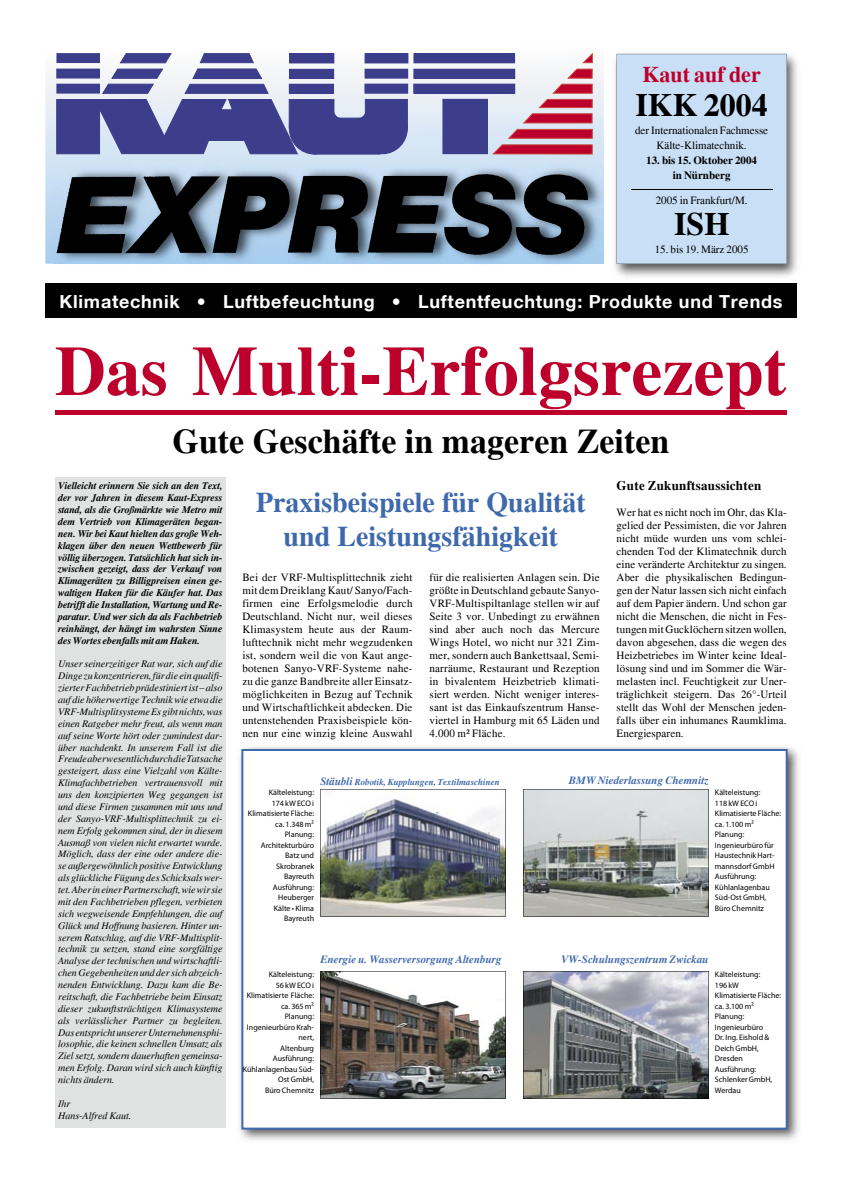
<style>
.page{position:relative;width:842px;height:1191px;background:#fff}
.page>*{position:absolute;margin:0;border:0;box-sizing:border-box;transform-origin:0 0}
.t1{font:700 70px "Times";color:#bd002b}
.t2{font:700 34px "Times";color:#000}
.t3{font:700 32px "Times";color:#000}
.t4{font:700 28px/34px "Times";color:#3e69ac;text-align:center}
.t5{font:700 22px "Times";color:#bd002b}
.t6{font:700 18px "Helvetica Neue";letter-spacing:.04em;color:#fff}
.t7{font:700 13px "Times";letter-spacing:.02em;color:#000}
.t8{font:11px/13px "Times";letter-spacing:.01em;color:#000;text-align:justify}
.t9{font:italic 700 11px "Times";color:#3e69ac}
.t10{font:700 11px/15px "Times";color:#000;text-align:center}
.t11{font:italic 10px/11.9px "Times";color:#000;text-align:justify}
.t12{font:italic 700 10px/11.9px "Times";letter-spacing:-.01em;color:#000;text-align:justify}
.t13{font:italic 700 9px "Times";color:#3e69ac}
.t14{font:8px/10.5px "Myriad Pro";color:#000;text-align:right}
.s1{font-size:11px}
</style>
<div class="page">
<div style="left:45px;top:283px;width:752px;height:34px;background:#000"></div>
<svg style="left:45px;top:52px;width:559px;height:212px"></svg>
<img style="left:54px;top:164px;width:550px;height:100px">
<img style="left:55px;top:174px;width:534px;height:82px">
<div style="left:414px;top:54px;width:101px;height:9px;background:#3c3d8b"></div>
<div style="left:414px;top:69px;width:101px;height:9px;background:#3c3d8b"></div>
<div style="left:414px;top:69px;width:101px;height:10px;border:1px solid #3c3d8b"></div>
<div style="left:414px;top:84px;width:101px;height:9px;background:#3c3d8b"></div>
<div style="left:443px;top:99px;width:44px;height:55px;background:#3c3d8b"></div>
<div style="left:443px;top:99px;width:45px;height:55px;border:1px solid #3c3d8b"></div>
<svg style="left:553px;top:84px;width:39px;height:9px"></svg>
<svg style="left:568px;top:69px;width:24px;height:9px"></svg>
<svg style="left:583px;top:53px;width:10px;height:10px"></svg>
<svg style="left:523px;top:99px;width:69px;height:24px;background:#cc5d74"></svg>
<svg style="left:508px;top:129px;width:85px;height:10px"></svg>
<svg style="left:493px;top:145px;width:99px;height:9px"></svg>
<svg style="left:56px;top:53px;width:352px;height:102px"></svg>
<img style="left:239px;top:746px;width:560px;height:395px">
<svg style="left:241px;top:749px;width:547px;height:380px"></svg>
<img style="left:614px;top:53px;width:183px;height:224px">
<div style="left:617px;top:54px;width:170px;height:210px;background:#c9dff5"></div>
<hr style="left:55px;top:410px;width:732px;height:4px;background:#bd002b">
<div style="left:55px;top:477px;width:170px;height:650px;background:#e0e1e1"></div>
<img style="left:320px;top:789px;width:186px;height:127px">
<svg style="left:523px;top:789px;width:186px;height:127px;background:#abaeab"></svg>
<svg style="left:320px;top:971px;width:186px;height:127px"></svg>
<svg style="left:523px;top:971px;width:186px;height:127px;background:#888b8f"></svg>
<h3 class="t5" style="left:642px;top:61px;width:120px">Kaut auf der</h3>
<h3 class="t3" style="left:635px;top:85px;width:134px">IKK 2004</h3>
<p class="t8" style="left:635px;top:122px;width:135px;line-height:15px;text-align:center">der Internationalen Fachmesse<br>Kälte-Klimatechnik.</p>
<p class="t10" style="left:646px;top:152px;width:112px">13. bis 15. Oktober 2004 in Nürnberg</p>
<p class="t8" style="left:656px;top:193px;width:93px">2005 in Frankfurt/M.</p>
<h3 class="t3" style="left:674px;top:204px;width:57px">ISH</h3>
<p class="t8" style="left:655px;top:242px;width:95px">15. bis 19. März 2005</p>
<h3 class="t6" style="left:60px;top:290px;width:724px">Klimatechnik • Luftbefeuchtung • Luftentfeuchtung: Produkte und Trends</h3>
<h1 class="t1" style="left:55px;top:328px;width:733px">Das Multi-Erfolgsrezept</h1>
<h2 class="t2" style="left:173px;top:420px;width:498px">Gute Geschäfte in mageren Zeiten</h2>
<p class="t12" style="left:58px;top:480px;width:166px">Vielleicht erinnern Sie sich an den Text, der vor Jahren in diesem Kaut-Express stand, als die Großmärkte wie Metro mit dem Vertrieb von Klimageräten began&shy;nen. Wir bei Kaut hielten das große Weh&shy;klagen über den neuen Wettbewerb für völlig überzogen. Tatsächlich hat sich in&shy;zwischen gezeigt, dass der Verkauf von Klimageräten zu Billigpreisen einen ge&shy;waltigen Haken für die Käufer hat. Das betrifft die Installation, Wartung und Re&shy;paratur. Und wer sich da als Fachbetrieb reinhängt, der hängt im wahrsten Sinne des Wortes ebenfalls mit am Haken.</p>
<p class="t11" style="left:58px;top:658px;width:166px">Unser seinerzeitiger Rat war, sich auf die Dinge zu konzentrieren, für die ein qualifi&shy;zierter Fachbetrieb prädestiniert ist – also auf die höherwertige Technik wie etwa die VRF-Multisplitsysteme Es gibt nichts, was einen Ratgeber mehr freut, als wenn man auf seine Worte hört oder zumindest dar&shy;über nachdenkt. In unserem Fall ist die Freude aber wesentlich durch die Tatsache gesteigert, dass eine Vielzahl von Kälte-Klimafachbetrieben vertrauensvoll mit uns den konzipierten Weg gegangen ist und diese Firmen zusammen mit uns und der Sanyo-VRF-Multisplittechnik zu ei&shy;nem Erfolg gekommen sind, der in diesem Ausmaß von vielen nicht erwartet wurde.<br>Möglich, dass der eine oder andere die&shy;se außergewöhnlich positive Entwicklung als glückliche Fügung des Schicksals wer&shy;tet. Aber in einer Partnerschaft, wie wir sie mit den Fachbetrieben pflegen, verbieten sich wegweisende Empfehlungen, die auf Glück und Hoffnung basieren. Hinter un&shy;serem Ratschlag, auf die VRF-Multisplit&shy;technik zu setzen, stand eine sorgfältige Analyse der technischen und wirtschaftli&shy;chen Gegebenheiten und der sich abzeich&shy;nenden Entwicklung. Dazu kam die Be&shy;reitschaft, die Fachbetriebe beim Einsatz dieser zukunftsträchtigen Klimasysteme als verlässlicher Partner zu begleiten.<br>Das entspricht unserer Unternehmensphi&shy;losophie, die keinen schnellen Umsatz als Ziel setzt, sondern dauerhaften gemeinsa&shy;men Erfolg. Daran wird sich auch künftig nichts ändern.</p>
<p class="t11" style="left:58px;top:1097px;width:75px">Ihr<br>Hans-Alfred Kaut.</p>
<p class="t7" style="left:617px;top:477px;width:146px">Gute Zukunftsaussichten</p>
<p class="t8" style="left:617px;top:505px;width:172px">Wer hat es nicht noch im Ohr, das Kla&shy;gelied der Pessimisten, die vor Jahren nicht müde wurden uns vom schlei&shy;chenden Tod der Klimatechnik durch eine veränderte Architektur zu singen.<br>Aber die physikalischen Bedingun&shy;gen der Natur lassen sich nicht einfach auf dem Papier ändern. Und schon gar nicht die Menschen, die nicht in Fes&shy;tungen mit Gucklöchern sitzen wollen, davon abgesehen, dass die wegen des Heizbetriebes im Winter keine Ideal&shy;lösung sind und im Sommer die Wär&shy;melasten incl. Feuchtigkeit zur Uner&shy;träglichkeit steigern. Das 26°-Urteil stellt das Wohl der Menschen jeden&shy;falls über ein inhumanes Raumklima.<br>Energiesparen.</p>
<h3 class="t4" style="left:256px;top:485px;width:331px">Praxisbeispiele für Qualität und Leistungsfähigkeit</h3>
<p class="t8" style="left:429px;top:570px;width:172px">für die realisierten Anlagen sein. Die größte in Deutschland gebaute Sanyo-VRF-Multispiltanlage stellen wir auf Seite 3 vor. Unbedingt zu erwähnen sind aber auch noch das Mercure Wings Hotel, wo nicht nur 321 Zim&shy;mer, sondern auch Bankettsaal, Semi&shy;narräume, Restaurant und Rezeption in bivalentem Heizbetrieb klimati&shy;siert werden. Nicht weniger interes&shy;sant ist das Einkaufszentrum Hanse&shy;viertel in Hamburg mit 65 Läden und 4.000 m² Fläche.</p>
<p class="t8" style="left:242px;top:570px;width:172px">Bei der VRF-Multisplittechnik zieht mit dem Dreiklang Kaut/ Sanyo/Fach&shy;firmen eine Erfolgsmelodie durch Deutschland. Nicht nur, weil dieses Klimasystem heute aus der Raum&shy;lufttechnik nicht mehr wegzudenken ist, sondern weil die von Kaut ange&shy;botenen Sanyo-VRF-Systeme nahe&shy;zu die ganze Bandbreite aller Einsatz&shy;möglichkeiten in Bezug auf Technik und Wirtschaftlichkeit abdecken. Die unten stehenden Praxisbeispiele kön&shy;nen nur eine winzig kleine Auswahl</p>
<p class="t13" style="left:320px;top:776px;width:181px"><span class="s1">Stäubli</span> Robotik, Kupplungen, Textilmaschinen</p>
<p class="t9" style="left:569px;top:774px;width:141px">BMW Niederlassung Chemnitz</p>
<p class="t14" style="left:248px;top:787px;width:68px">Kälteleistung:<br>174 kW ECO i<br>Klimatisierte Fläche: ca. 1.348 m²<br>Planung:<br>Architekturbüro<br>Batz und<br>Skrobranek<br>Bayreuth<br>Ausführung:<br>Heuberger<br>Kälte • Klima<br>Bayreuth</p>
<p class="t14" style="left:715px;top:787px;width:68px;text-align:left">Kälteleistung:<br>118 kW ECO i<br>Klimatisierte Fläche: ca. 1.100 m²<br>Planung:<br>Ingenieurbüro für<br>Haustechnik Hart&shy;mannsdorf GmbH<br>Ausführung:<br>Kühlanlagenbau<br>Süd-Ost GmbH,<br>Büro Chemnitz</p>
<p class="t9" style="left:320px;top:952px;width:183px">Energie u. Wasserversorgung Altenburg</p>
<p class="t9" style="left:561px;top:952px;width:149px">VW-Schulungszentrum Zwickau</p>
<p class="t14" style="left:243px;top:969px;width:73px">Kälteleistung:<br>56 kW ECO i<br>Klimatisierte Fläche: ca. 365 m²<br>Planung:<br>Ingenieurbüro Krah&shy;nert,<br>Altenburg<br>Ausführung:<br>Kühlanlagenbau Süd-<br>Ost GmbH,<br>Büro Chemnitz</p>
<p class="t14" style="left:715px;top:969px;width:68px;text-align:left">Kälteleistung:<br>196 kW<br>Klimatisierte Fläche: ca. 3.100 m²<br>Planung:<br>Ingenieurbüro<br>Dr. Ing. Eishold &amp;<br>Deich GmbH,<br>Dresden<br>Ausführung:<br>Schlenker GmbH,<br>Werdau</p>
</div>
